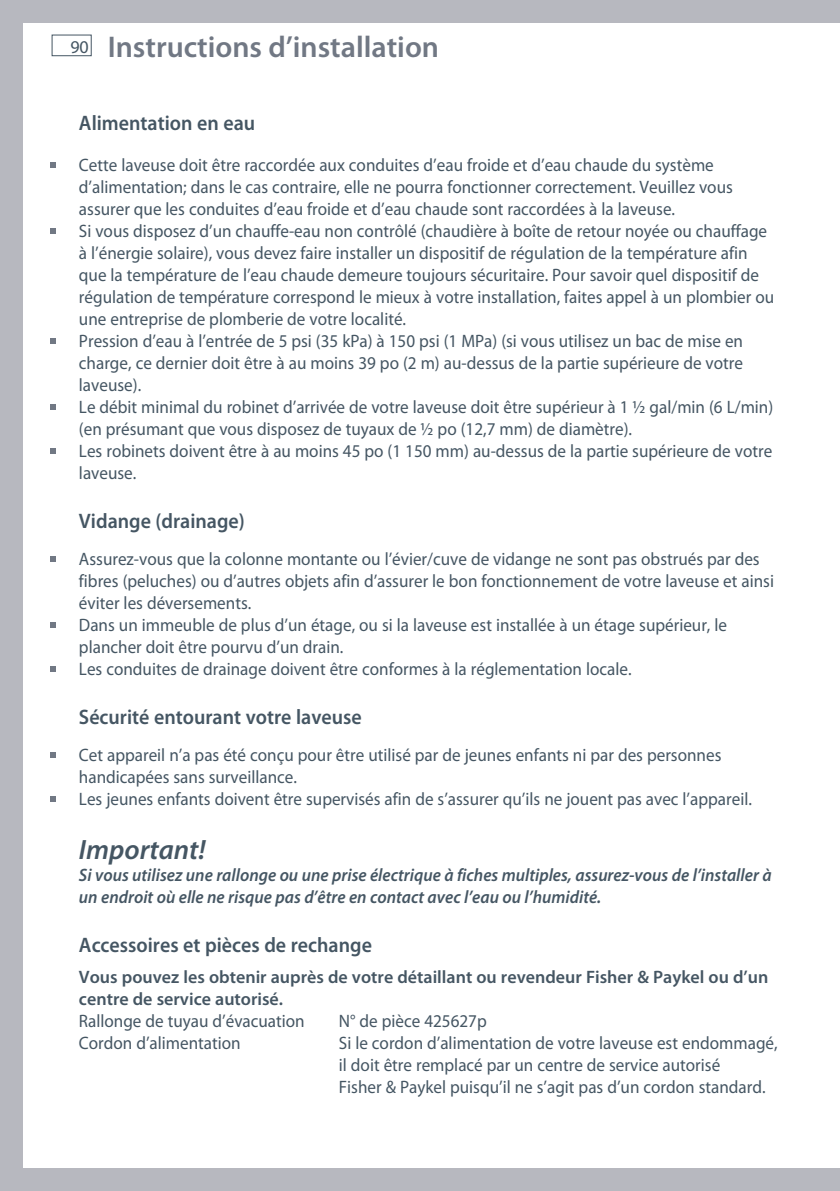
<style>
.page{position:relative;width:840px;height:1191px;background:#fff}
.page>*{position:absolute;margin:0;border:0;box-sizing:border-box;transform-origin:0 0}
.t1{font:600 30px "Myriad Pro";color:#717884}
.t2{font:italic 600 28px "Myriad Pro";color:#455663}
.t3{font:600 21px "Myriad Pro";color:#455663;scale:.95 1}
.t4{font:18px/22px "Myriad Pro";color:#455663;scale:.95 1}
.t5{font:italic 600 18px/22px "Myriad Pro";color:#455663;scale:.95 1}
.t6{font:600 18px/22px "Myriad Pro";color:#455663}
.t7{font:18px "Myriad Pro";color:#455663}
</style>
<div class="page">
<div style="left:52px;top:35px;width:40px;height:21px;border:1px solid #455663"></div>
<div style="left:0;top:0;width:839px;height:23px;background:#b7b8bf"></div>
<div style="left:0;top:1168px;width:839px;height:23px;background:#b7b8bf"></div>
<div style="left:0;top:0;width:22px;height:1187px;background:#b7b8bf"></div>
<svg style="left:51px;top:162px;width:5px;height:6px"></svg>
<svg style="left:51px;top:228px;width:5px;height:6px"></svg>
<svg style="left:51px;top:338px;width:5px;height:6px"></svg>
<svg style="left:51px;top:404px;width:5px;height:6px"></svg>
<svg style="left:51px;top:448px;width:5px;height:6px"></svg>
<svg style="left:51px;top:556px;width:5px;height:6px"></svg>
<svg style="left:51px;top:622px;width:5px;height:6px"></svg>
<svg style="left:51px;top:666px;width:5px;height:6px"></svg>
<svg style="left:51px;top:752px;width:5px;height:6px"></svg>
<svg style="left:51px;top:796px;width:5px;height:6px"></svg>
<p class="t7" style="left:70px;top:40px;width:20px">90</p>
<h1 class="t1" style="left:108px;top:35px;width:332px">Instructions d’installation</h1>
<p class="t3" style="left:79px;top:115px;width:187px">Alimentation en eau</p>
<p class="t4" style="left:79px;top:156px;width:733px">Cette laveuse doit être raccordée aux conduites d’eau froide et d’eau chaude du système d’alimentation; dans le cas contraire, elle ne pourra fonctionner correctement. Veuillez vous assurer que les conduites d’eau froide et d’eau chaude sont raccordées à la laveuse.<br>Si vous disposez d’un chauffe-eau non contrôlé (chaudière à boîte de retour noyée ou chauffage à l’énergie solaire), vous devez faire installer un dispositif de régulation de la température afin que la température de l’eau chaude demeure toujours sécuritaire. Pour savoir quel dispositif de régulation de température correspond le mieux à votre installation, faites appel à un plombier ou une entreprise de plomberie de votre localité.<br>Pression d’eau à l’entrée de 5 psi (35 kPa) à 150 psi (1 MPa) (si vous utilisez un bac de mise en charge, ce dernier doit être à au moins 39 po (2 m) au-dessus de la partie supérieure de votre laveuse).<br>Le débit minimal du robinet d’arrivée de votre laveuse doit être supérieur à 1 ½ gal/min (6 L/min) (en présumant que vous disposez de tuyaux de ½ po (12,7 mm) de diamètre).<br>Les robinets doivent être à au moins 45 po (1 150 mm) au-dessus de la partie supérieure de votre laveuse.</p>
<p class="t3" style="left:79px;top:513px;width:176px">Vidange (drainage)</p>
<p class="t4" style="left:79px;top:550px;width:732px">Assurez-vous que la colonne montante ou l’évier/cuve de vidange ne sont pas obstrués par des fibres (peluches) ou d’autres objets afin d’assurer le bon fonctionnement de votre laveuse et ainsi éviter les déversements.<br>Dans un immeuble de plus d’un étage, ou si la laveuse est installée à un étage supérieur, le plancher doit être pourvu d’un drain.<br>Les conduites de drainage doivent être conformes à la réglementation locale.</p>
<p class="t3" style="left:79px;top:709px;width:299px">Sécurité entourant votre laveuse</p>
<p class="t4" style="left:79px;top:746px;width:709px">Cet appareil n’a pas été conçu pour être utilisé par de jeunes enfants ni par des personnes handicapées sans surveillance.<br>Les jeunes enfants doivent être supervisés afin de s’assurer qu’ils ne jouent pas avec l’appareil.</p>
<h2 class="t2" style="left:79px;top:839px;width:128px">Important!</h2>
<p class="t5" style="left:79px;top:866px;width:730px">Si vous utilisez une rallonge ou une prise électrique à fiches multiples, assurez-vous de l’installer à un endroit où elle ne risque pas d’être en contact avec l’eau ou l’humidité.</p>
<p class="t3" style="left:79px;top:937px;width:310px">Accessoires et pièces de rechange</p>
<p class="t6" style="left:79px;top:967px;width:690px">Vous pouvez les obtenir auprès de votre détaillant ou revendeur Fisher &amp; Paykel ou d’un centre de service autorisé.</p>
<p class="t4" style="left:79px;top:1011px;width:239px">Rallonge de tuyau d’évacuation</p>
<p class="t4" style="left:339px;top:1011px;width:157px">N° de pièce 425627p</p>
<p class="t4" style="left:79px;top:1033px;width:172px">Cordon d’alimentation</p>
<p class="t4" style="left:339px;top:1033px;width:463px">Si le cordon d’alimentation de votre laveuse est endommagé, il doit être remplacé par un centre de service autorisé<br>Fisher &amp; Paykel puisqu’il ne s’agit pas d’un cordon standard.</p>
</div>
